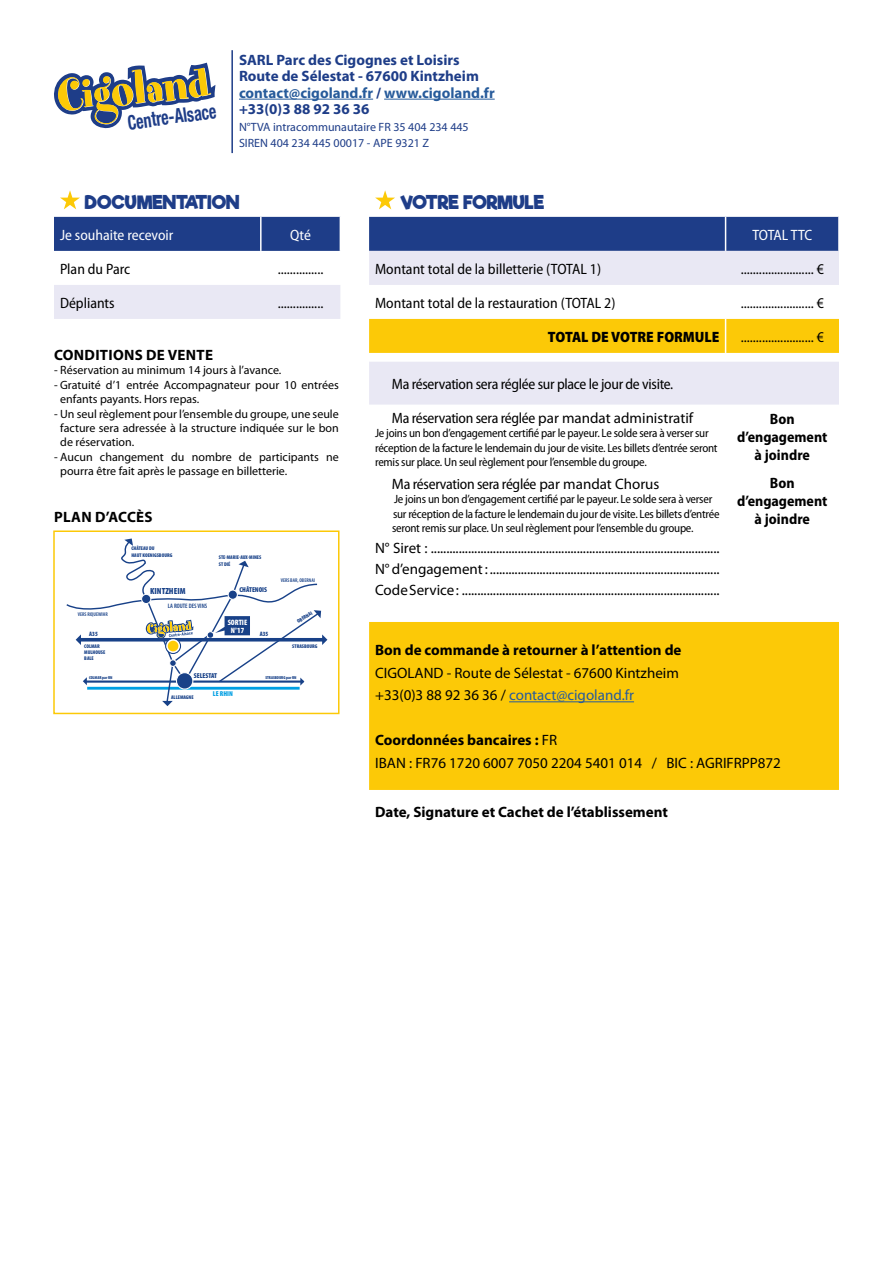
<style>
.page{position:relative;width:893px;height:1263px;background:#fff}
.page>*{position:absolute;margin:0;border:0;box-sizing:border-box;transform-origin:0 0}
.t1{font:700 condensed 20.25px "Helvetica Neue LT Std";color:#1e3d88;scale:.79 1}
.t2{font:700 18px "Riffic Free";color:#1e3d88}
.t3{font:15px/21px "Myriad Pro";color:#000}
.t4{font:semi-condensed 15px "Myriad Pro";letter-spacing:-.02em;color:#000}
.t5{font:700 15px/16.5px "Myriad Pro";color:#1e3d88}
.t6{font:semi-condensed 15px "Myriad Pro";color:#000}
.t7{font:700 15px "Myriad Pro";color:#000}
.t8{font:700 semi-condensed 15px/18px "Myriad Pro";color:#000;text-align:center}
.t9{font:700 15px "Myriad Pro";letter-spacing:.02em;color:#000}
.t10{font:semi-condensed 15px "Myriad Pro";color:#fff}
.t11{font:900 semi-condensed 15px "Myriad Pro";color:#000}
.t12{font:semi-condensed 15px "Myriad Pro";letter-spacing:-.025em;color:#fff}
.t13{font:semi-condensed 12px/14.4px "Myriad Pro";letter-spacing:-.02em;color:#000}
.t14{font:12px/14.4px "Myriad Pro";color:#000}
.t15{font:12px/16.5px "Myriad Pro";color:#1e3d88}
.t16{font:900 condensed 8.85px "Myriad Pro";color:#184188}
.t17{font:900 condensed 7.8px/7.8px "Myriad Pro";color:#fff;text-align:center}
.t18{font:900 condensed 7.05px "Myriad Pro";color:#184188}
.t19{font:900 condensed 7.05px "Myriad Pro";color:#009fe3}
.t20{font:600 condensed 6.45px "Myriad Pro";color:#184188}
.t21{font:900 condensed 6.45px "Myriad Pro";color:#184188}
.t22{font:900 condensed 5.4px/6.4px "Myriad Pro";color:#184188}
.t23{font:600 condensed 5.4px "Myriad Pro";color:#184188}
.t24{font:900 condensed 4.2px "Myriad Pro";color:#184188}
.s1{color:#275b9b}
.s2{font-stretch:normal}
.s3{font-weight:700}
</style>
<div class="page">
<hr style="left:231px;top:50px;width:2px;height:103px;background:#1e3d88">
<svg style="left:54px;top:63px;width:161px;height:65px"></svg>
<div style="left:54px;top:217px;width:286px;height:34px;background:#1e3d88"></div>
<div style="left:54px;top:285px;width:286px;height:34px;background:#e9e8f4"></div>
<hr style="left:260px;top:217px;width:2px;height:34px;background:#fff">
<svg style="left:60px;top:190px;width:20px;height:19px"></svg>
<svg style="left:66px;top:538px;width:261px;height:168px"></svg>
<div style="left:53px;top:530px;width:286px;height:184px;border:2px solid #fcc907"></div>
<hr style="left:239px;top:99px;width:134px;height:1px;background:#275b9b">
<hr style="left:384px;top:99px;width:111px;height:1px;background:#275b9b">
<div style="left:369px;top:217px;width:469px;height:34px;background:#1e3d88"></div>
<svg style="left:369px;top:251px;width:470px;height:68px"></svg>
<svg style="left:369px;top:319px;width:470px;height:471px"></svg>
<svg style="left:369px;top:353px;width:470px;height:8px"></svg>
<hr style="left:725px;top:319px;width:1px;height:34px;background:#fff">
<hr style="left:725px;top:217px;width:1px;height:34px;background:#fff">
<svg style="left:375px;top:190px;width:20px;height:19px"></svg>
<hr style="left:509px;top:701px;width:125px;height:1px;background:#275b9b">
<h1 class="t1" style="left:126px;top:111px;width:114px;rotate:-8deg">Centre-Alsace</h1>
<p class="t5" style="left:239px;top:51px;width:257px">SARL Parc des Cigognes et Loisirs<br>Route de Sélestat - 67600 Kintzheim <span class="s1">contact@cigoland.fr</span> / <span class="s1">www.cigoland.fr </span>+33(0)3 88 92 36 36</p>
<p class="t15" style="left:239px;top:118px;width:231px">N°TVA intracommunautaire FR 35 404 234 445<br>SIREN 404 234 445 00017 - APE 9321 Z</p>
<p class="t2" style="left:85px;top:192px;width:156px">DOCUMENTATION</p>
<p class="t10" style="left:60px;top:225px;width:115px">Je souhaite recevoir</p>
<p class="t10" style="left:290px;top:225px;width:22px">Qté</p>
<p class="t6" style="left:60px;top:259px;width:72px">Plan du Parc</p>
<p class="t4" style="left:278px;top:259px;width:47px">...............</p>
<p class="t6" style="left:60px;top:293px;width:56px">Dépliants</p>
<p class="t4" style="left:278px;top:293px;width:47px">...............</p>
<p class="t9" style="left:54px;top:345px;width:160px">CONDITIONS DE VENTE</p>
<p class="t14" style="left:54px;top:363px;width:229px">- Réservation au minimum 14 jours à l’avance.</p>
<p class="t14" style="left:60px;top:377px;width:280px;text-indent:-6px">- Gratuité d’1 entrée Accompagnateur pour 10 entrées enfants payants. Hors repas.</p>
<p class="t14" style="left:60px;top:406px;width:280px;text-align:justify;text-indent:-6px">- Un seul règlement pour l’ensemble du groupe, une seule facture sera adressée à la structure indiquée sur le bon de réservation.</p>
<p class="t14" style="left:60px;top:449px;width:280px;text-indent:-6px">- Aucun changement du nombre de participants ne pourra être fait après le passage en billetterie.</p>
<p class="t9" style="left:54px;top:507px;width:100px">PLAN D’ACCÈS</p>
<p class="t22" style="left:131px;top:545px;width:42px">CHÂTEAU DU<br>HAUT KOENIGSBOURG</p>
<p class="t22" style="left:219px;top:554px;width:44px">STE-MARIE-AUX-MINES<br>ST DIÉ</p>
<p class="t23" style="left:78px;top:610px;width:32px">VERS RIQUEWIHR</p>
<p class="t16" style="left:150px;top:586px;width:37px">KINTZHEIM</p>
<p class="t18" style="left:239px;top:586px;width:29px">CHÂTENOIS</p>
<p class="t20" style="left:168px;top:602px;width:41px">LA ROUTE DES VINS</p>
<p class="t17" style="left:228px;top:618px;width:21px">SORTIE<br>N°17</p>
<p class="t21" style="left:89px;top:630px;width:10px">A35</p>
<p class="t21" style="left:260px;top:630px;width:10px">A35</p>
<p class="t22" style="left:84px;top:642px;width:23px">COLMAR<br>MULHOUSE<br>BALE</p>
<p class="t23" style="left:281px;top:576px;width:36px">VERS BAR, OBERNAI</p>
<p class="t22" style="left:296px;top:619px;width:19px;rotate:-32deg">OBERNAI</p>
<p class="t22" style="left:292px;top:642px;width:27px">STRASBOURG</p>
<p class="t24" style="left:89px;top:674px;width:25px">COLMAR par RN</p>
<p class="t18" style="left:194px;top:671px;width:25px">SELESTAT</p>
<p class="t22" style="left:171px;top:694px;width:24px">ALLEMAGNE</p>
<p class="t19" style="left:213px;top:689px;width:22px">LE RHIN</p>
<p class="t24" style="left:265px;top:674px;width:33px">STRASBOURG par RN</p>
<p class="t2" style="left:400px;top:192px;width:145px">VOTRE FORMULE</p>
<p class="t12" style="left:752px;top:225px;width:61px">TOTAL TTC</p>
<p class="t6" style="left:375px;top:259px;width:228px">Montant total de la billetterie (TOTAL 1)</p>
<p class="t4" style="left:741px;top:259px;width:85px">........................ €</p>
<p class="t6" style="left:375px;top:293px;width:242px">Montant total de la restauration (TOTAL 2)</p>
<p class="t4" style="left:741px;top:293px;width:85px">........................ €</p>
<p class="t11" style="left:548px;top:327px;width:173px">TOTAL DE VOTRE FORMULE</p>
<p class="t4" style="left:741px;top:327px;width:85px">........................ €</p>
<p class="t4" style="left:392px;top:375px;width:283px">Ma réservation sera réglée sur place le jour de visite.</p>
<p class="t4" style="left:392px;top:409px;width:303px">Ma réservation sera réglée <span class="s2">par mandat administratif</span></p>
<p class="t13" style="left:375px;top:426px;width:344px">Je joins un bon d’engagement certifié par le payeur. Le solde sera à verser sur réception de la facture le lendemain du jour de visite. Les billets d’entrée seront remis sur place. Un seul règlement pour l’ensemble du groupe.</p>
<p class="t4" style="left:392px;top:474px;width:269px"><span class="s2">M</span>a réservation sera réglée <span class="s2">par mandat Chorus</span></p>
<p class="t13" style="left:392px;top:492px;width:329px">Je joins un bon d’engagement certifié par le payeur. Le solde sera à verser sur réception de la facture le lendemain du jour de visite. Les billets d’entrée seront remis sur place. Un seul règlement pour l’ensemble du groupe.</p>
<p class="t3" style="left:375px;top:537px;width:346px;text-align:justify">N° Siret : .............................................................................................<br>N° d’engagement : ..........................................................................<br>Code Service : ...................................................................................</p>
<p class="t8" style="left:737px;top:409px;width:92px">Bon d’engagement à joindre</p>
<p class="t8" style="left:737px;top:474px;width:92px">Bon d’engagement à joindre</p>
<p class="t7" style="left:375px;top:640px;width:308px">Bon de commande à retourner à l’attention de</p>
<p class="t3" style="left:375px;top:661px;width:305px;line-height:22.5px">CIGOLAND - Route de Sélestat - 67600 Kintzheim +33(0)3 88 92 36 36 / <span class="s1">contact@cigoland.fr</span></p>
<p class="t3" style="left:375px;top:729px;width:407px;line-height:22.5px"><span class="s3">Coordonnées bancaires :</span> FR<br>IBAN : FR76 1720 6007 7050 2204 5401 014 / BIC : AGRIFRPP872</p>
<p class="t7" style="left:375px;top:802px;width:294px">Date, Signature et Cachet de l’établissement</p>
</div>
